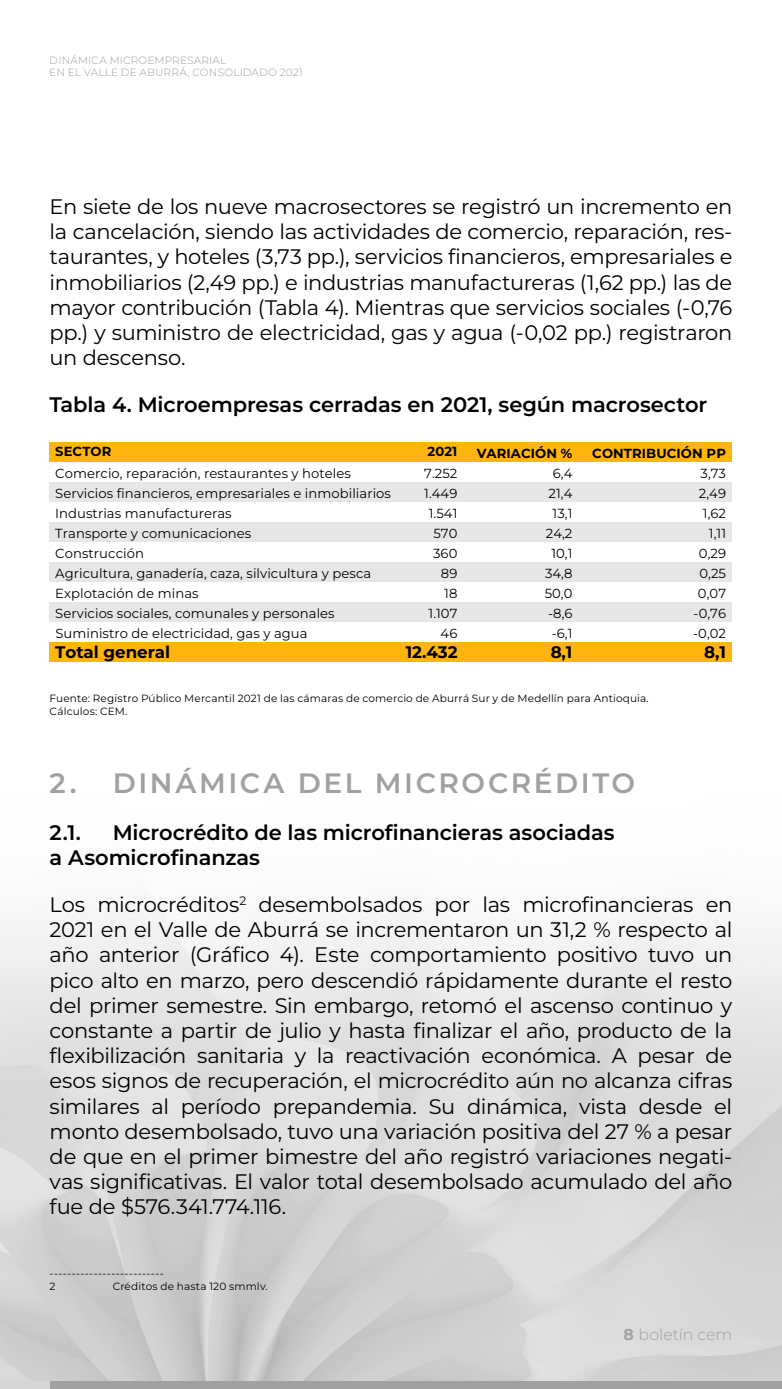
<style>
.page{position:relative;width:782px;height:1389px;background:#fff}
.page>*{position:absolute;margin:0;border:0;box-sizing:border-box;transform-origin:0 0}
.t1{font:600 28px "Montserrat";letter-spacing:.095em;color:#a1a1a1}
.t2{font:21px/25.2px "Montserrat";letter-spacing:-.015em;color:#000;text-align:justify}
.t3{font:600 21px/25.2px "Montserrat";letter-spacing:-.005em;color:#000}
.t4{font:700 16.8px "Montserrat";letter-spacing:-.005em;color:#000}
.t5{font:300 15.75px "Montserrat";color:#a1a1a1}
.t6{font:13.12px "Montserrat";letter-spacing:.005em;color:#000}
.t7{font:700 13.12px "Montserrat";letter-spacing:.005em;color:#000}
.t8{font:10.5px/12.6px "Montserrat";letter-spacing:.015em;color:#000}
.t9{font:300 10.5px/12.6px "Montserrat";letter-spacing:.02em;color:#a1a1a1}
.s1{font-weight:700}
</style>
<div class="page">
<img style="left:0;top:442px;width:781px;height:940px">
<div style="left:0;top:1382px;width:781px;height:7px;background:#a1a1a1"></div>
<div style="left:0;top:1382px;width:50px;height:7px;background:#d6d6d6"></div>
<div style="left:50px;top:442px;width:682px;height:19px;background:#ffb50f"></div>
<div style="left:50px;top:642px;width:682px;height:20px;background:#ffb50f"></div>
<div style="left:50px;top:602px;width:682px;height:20px;background:#e7e6e6"></div>
<div style="left:50px;top:562px;width:682px;height:20px;background:#e7e6e6"></div>
<div style="left:50px;top:522px;width:682px;height:20px;background:#e7e6e6"></div>
<div style="left:50px;top:482px;width:682px;height:20px;background:#e7e6e6"></div>
<p class="t9" style="left:50px;top:53px;width:254px">DINÁMICA MICROEMPRESARIAL<br>EN EL VALLE DE ABURRÁ, CONSOLIDADO 2021</p>
<p class="t2" style="left:50px;top:193px;width:684px">En siete de los nueve macrosectores se registró un incremento en la cancelación, siendo las actividades de comercio, reparación, res&shy;taurantes, y hoteles (3,73 pp.), servicios financieros, empresariales e inmobiliarios (2,49 pp.) e industrias manufactureras (1,62 pp.) las de mayor contribución (Tabla 4). Mientras que servicios sociales (-0,76 pp.) y suministro de electricidad, gas y agua (-0,02 pp.) registraron un descenso.</p>
<p class="t3" style="left:50px;top:392px;width:659px">Tabla 4. Microempresas cerradas en 2021, según macrosector</p>
<p class="t7" style="left:55px;top:443px;width:58px">SECTOR</p>
<p class="t7" style="left:427px;top:443px;width:31px">2021</p>
<p class="t7" style="left:476px;top:445px;width:97px">VARIACIÓN %</p>
<p class="t7" style="left:592px;top:445px;width:135px">CONTRIBUCIÓN PP</p>
<p class="t6" style="left:55px;top:465px;width:297px">Comercio, reparación, restaurantes y hoteles</p>
<p class="t6" style="left:424px;top:465px;width:35px">7.252</p>
<p class="t6" style="left:552px;top:465px;width:21px">6,4</p>
<p class="t6" style="left:700px;top:465px;width:27px">3,73</p>
<p class="t6" style="left:55px;top:485px;width:337px">Servicios financieros, empresariales e inmobiliarios</p>
<p class="t6" style="left:424px;top:485px;width:35px">1.449</p>
<p class="t6" style="left:548px;top:485px;width:25px">21,4</p>
<p class="t6" style="left:698px;top:485px;width:29px">2,49</p>
<p class="t6" style="left:55px;top:505px;width:178px">Industrias manufactureras</p>
<p class="t6" style="left:428px;top:505px;width:30px">1.541</p>
<p class="t6" style="left:552px;top:505px;width:21px">13,1</p>
<p class="t6" style="left:702px;top:505px;width:25px">1,62</p>
<p class="t6" style="left:55px;top:525px;width:197px">Transporte y comunicaciones</p>
<p class="t6" style="left:433px;top:525px;width:26px">570</p>
<p class="t6" style="left:545px;top:525px;width:28px">24,2</p>
<p class="t6" style="left:708px;top:525px;width:19px">1,11</p>
<p class="t6" style="left:55px;top:545px;width:90px">Construcción</p>
<p class="t6" style="left:433px;top:545px;width:26px">360</p>
<p class="t6" style="left:551px;top:545px;width:23px">10,1</p>
<p class="t6" style="left:698px;top:545px;width:29px">0,29</p>
<p class="t6" style="left:55px;top:565px;width:317px">Agricultura, ganadería, caza, silvicultura y pesca</p>
<p class="t6" style="left:441px;top:565px;width:18px">89</p>
<p class="t6" style="left:545px;top:565px;width:29px">34,8</p>
<p class="t6" style="left:699px;top:565px;width:28px">0,25</p>
<p class="t6" style="left:55px;top:585px;width:145px">Explotación de minas</p>
<p class="t6" style="left:444px;top:585px;width:15px">18</p>
<p class="t6" style="left:544px;top:585px;width:29px">50,0</p>
<p class="t6" style="left:697px;top:585px;width:30px">0,07</p>
<p class="t6" style="left:55px;top:605px;width:281px">Servicios sociales, comunales y personales</p>
<p class="t6" style="left:428px;top:605px;width:30px">1.107</p>
<p class="t6" style="left:548px;top:605px;width:26px">-8,6</p>
<p class="t6" style="left:693px;top:605px;width:34px">-0,76</p>
<p class="t6" style="left:55px;top:625px;width:254px">Suministro de electricidad, gas y agua</p>
<p class="t6" style="left:440px;top:625px;width:18px">46</p>
<p class="t6" style="left:551px;top:625px;width:22px">-6,1</p>
<p class="t6" style="left:693px;top:625px;width:34px">-0,02</p>
<p class="t4" style="left:55px;top:641px;width:116px">Total general</p>
<p class="t4" style="left:405px;top:641px;width:53px">12.432</p>
<p class="t4" style="left:550px;top:641px;width:23px">8,1</p>
<p class="t4" style="left:704px;top:641px;width:23px">8,1</p>
<p class="t8" style="left:50px;top:692px;width:600px">Fuente: Registro Público Mercantil 2021 de las cámaras de comercio de Aburrá Sur y de Medellín para Antioquia.<br>Cálculos: CEM.</p>
<h1 class="t1" style="left:50px;top:764px;width:586px">2. DINÁMICA DEL MICROCRÉDITO</h1>
<p class="t3" style="left:50px;top:819px;width:33px">2.1.</p>
<p class="t3" style="left:50px;top:819px;width:566px;text-indent:63px">Microcrédito de las microfinancieras asociadas a Asomicrofinanzas</p>
<p class="t2" style="left:50px;top:891px;width:684px">Los microcréditos<sup>2</sup> desembolsados por las microfinancieras en 2021 en el Valle de Aburrá se incrementaron un 31,2 % respecto al año anterior (Gráfico 4). Este comportamiento positivo tuvo un pico alto en marzo, pero descendió rápidamente durante el resto del primer semestre. Sin embargo, retomó el ascenso continuo y constante a partir de julio y hasta finalizar el año, producto de la flexibilización sanitaria y la reactivación económica. A pesar de esos signos de recuperación, el microcrédito aún no alcanza cifras similares al período prepandemia. Su dinámica, vista desde el monto desembolsado, tuvo una variación positiva del 27 % a pesar de que en el primer bimestre del año registró variaciones negati&shy;vas significativas. El valor total desembolsado acumulado del año fue de $576.341.774.116.</p>
<p class="t8" style="left:50px;top:1267px;width:116px">--------------------------<br>2</p>
<p class="t8" style="left:113px;top:1280px;width:156px">Créditos de hasta 120 smmlv.</p>
<p class="t5" style="left:623px;top:1324px;width:110px"><span class="s1">8</span> boletín cem</p>
</div>
